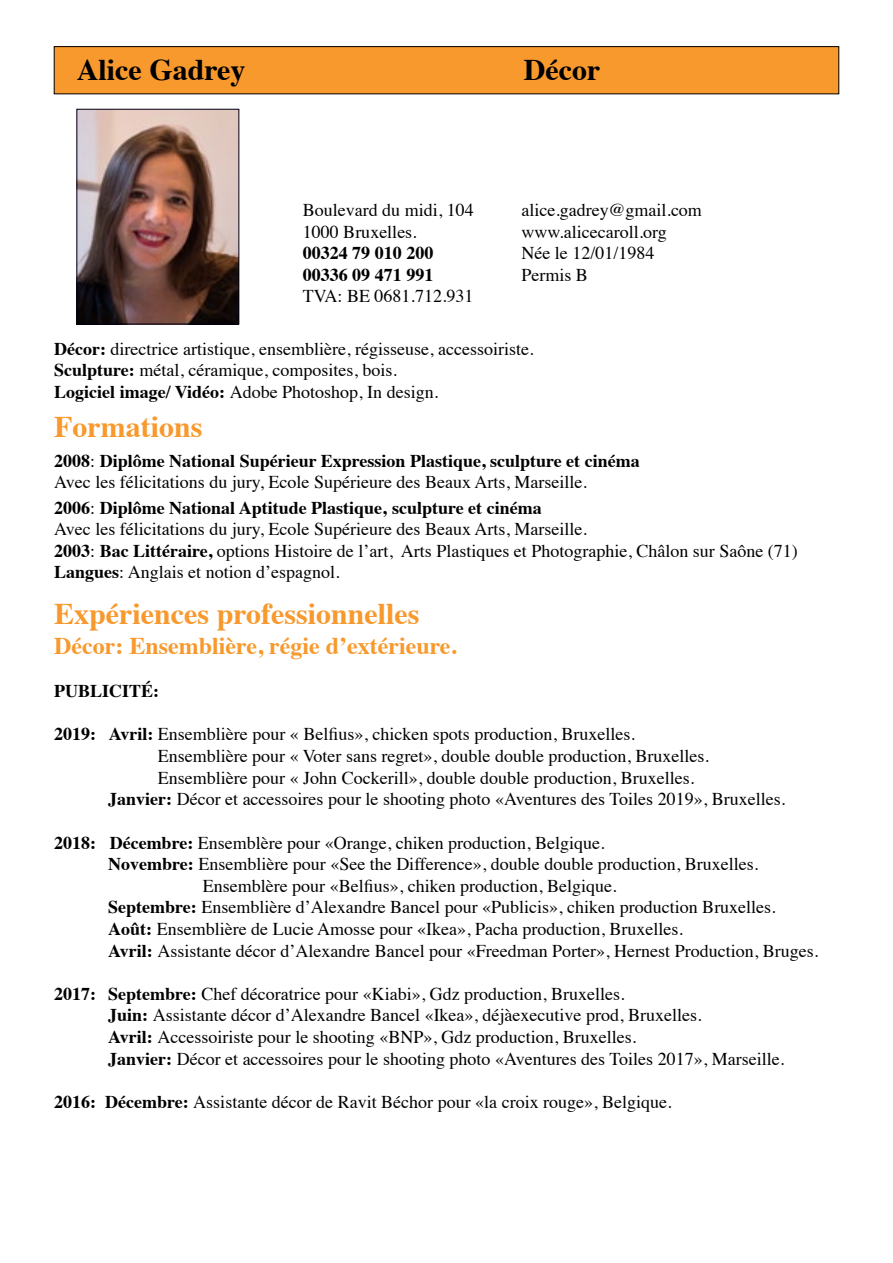
<style>
.page{position:relative;width:893px;height:1263px;background:#fff}
.page>*{position:absolute;margin:0;border:0;box-sizing:border-box;transform-origin:0 0}
.t1{font:700 30px "Times";color:#f8992d}
.t2{font:700 30px "Times";color:#000}
.t3{font:700 24px "Times";color:#f8992d}
.t4{font:18px/21.6px "Times";color:#000}
.t5{font:700 18px/21.6px "Times";color:#000}
.s1{font-weight:700}
</style>
<div class="page">
<div style="left:54px;top:47px;width:785px;height:47px;background:#f8992d"></div>
<div style="left:54px;top:46px;width:785px;height:48px;border:1px solid #020203"></div>
<img style="left:79px;top:111px;width:158px;height:211px">
<div style="left:77px;top:109px;width:162px;height:215px;border:1px solid #000012"></div>
<h1 class="t2" style="left:77px;top:41px;width:170px">Alice Gadrey</h1>
<h1 class="t2" style="left:524px;top:41px;width:78px">Décor</h1>
<p class="t4" style="left:303px;top:198px;width:172px">Boulevard du midi, 104<br>1000 Bruxelles.</p>
<p class="t5" style="left:303px;top:240px;width:132px">00324 79 010 200<br>00336 09 471 991</p>
<p class="t4" style="left:303px;top:284px;width:172px">TVA: BE 0681.712.931</p>
<p class="t4" style="left:54px;top:336px;width:481px"><span class="s1">Décor:</span> directrice artistique, ensemblière, régisseuse, accessoiriste.<br><span class="s1">Sculpture:</span> métal, céramique, composites, bois.<br><span class="s1">Logiciel image/ Vidéo:</span> Adobe Photoshop, In design.</p>
<p class="t4" style="left:521px;top:198px;width:182px">alice.gadrey@gmail.com www.alicecaroll.org<br>Née le 12/01/1984<br>Permis B</p>
<h1 class="t1" style="left:54px;top:398px;width:150px">Formations</h1>
<p class="t4" style="left:54px;top:448px;width:587px"><span class="s1">2008</span>: <span class="s1">Diplôme National Supérieur Expression Plastique, sculpture et cinéma<br></span>Avec les félicitations du jury, Ecole Supérieure des Beaux Arts, Marseille.</p>
<p class="t4" style="left:54px;top:495px;width:745px"><span class="s1">2006</span>: <span class="s1">Diplôme National Aptitude Plastique, sculpture et cinéma<br></span>Avec les félicitations du jury, Ecole Supérieure des Beaux Arts, Marseille.<br><span class="s1">2003</span>: <span class="s1">Bac Littéraire,</span> options Histoire de l’art, Arts Plastiques et Photographie, Châlon sur Saône (71)<br><span class="s1">Langues</span>: Anglais et notion d’espagnol.</p>
<h1 class="t1" style="left:54px;top:585px;width:367px">Expériences professionnelles</h1>
<h2 class="t3" style="left:54px;top:623px;width:404px">Décor: Ensemblière, régie d’extérieure.</h2>
<p class="t5" style="left:54px;top:678px;width:107px">PUBLICITÉ:</p>
<p class="t4" style="left:54px;top:722px;width:582px"><span class="s1">2019: Avril:</span> Ensemblière pour « Belfius», chicken spots production, Bruxelles.</p>
<p class="t4" style="left:158px;top:744px;width:553px">Ensemblière pour « Voter sans regret», double double production, Bruxelles.</p>
<p class="t4" style="left:158px;top:765px;width:538px">Ensemblière pour « John Cockerill», double double production, Bruxelles.</p>
<p class="t4" style="left:108px;top:787px;width:678px"><span class="s1">Janvier:</span> Décor et accessoires pour le shooting photo «Aventures des Toiles 2019», Bruxelles.</p>
<p class="t4" style="left:54px;top:830px;width:552px"><span class="s1">2018: Décembre:</span> Ensemblère pour «Orange, chiken production, Belgique.</p>
<p class="t4" style="left:108px;top:852px;width:652px"><span class="s1">Novembre:</span> Ensemblière pour «See the Difference», double double production, Bruxelles.</p>
<p class="t4" style="left:203px;top:873px;width:415px">Ensemblère pour «Belfius», chiken production, Belgique.</p>
<p class="t4" style="left:108px;top:895px;width:669px"><span class="s1">Septembre:</span> Ensemblière d’Alexandre Bancel pour «Publicis», chiken production Bruxelles.</p>
<p class="t4" style="left:108px;top:916px;width:576px"><span class="s1">Août:</span> Ensemblière de Lucie Amosse pour «Ikea», Pacha production, Bruxelles.</p>
<p class="t4" style="left:108px;top:938px;width:712px"><span class="s1">Avril:</span> Assistante décor d’Alexandre Bancel pour «Freedman Porter», Hernest Production, Bruges.</p>
<p class="t4" style="left:108px;top:981px;width:677px;text-indent:-54px"><span class="s1">2017: Septembre:</span> Chef décoratrice pour «Kiabi», Gdz production, Bruxelles.<br><span class="s1">Juin:</span> Assistante décor d’Alexandre Bancel «Ikea», déjàexecutive prod, Bruxelles.<br><span class="s1">Avril:</span> Accessoiriste pour le shooting «BNP», Gdz production, Bruxelles.<br><span class="s1">Janvier:</span> Décor et accessoires pour le shooting photo «Aventures des Toiles 2017», Marseille.</p>
<p class="t4" style="left:54px;top:1089px;width:619px"><span class="s1">2016: Décembre:</span> Assistante décor de Ravit Béchor pour «la croix rouge», Belgique.</p>
</div>
